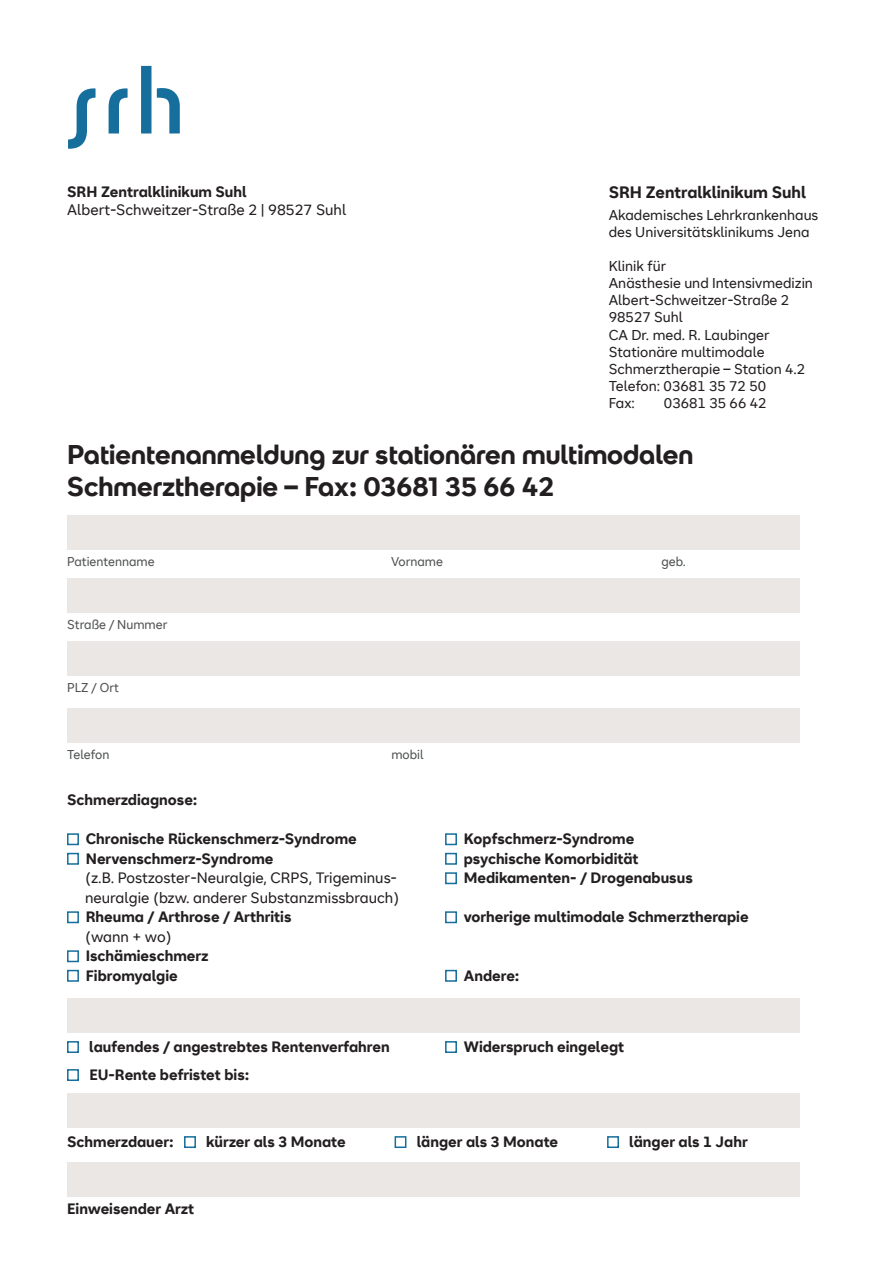
<style>
.page{position:relative;width:893px;height:1263px;background:#fff}
.page>*{position:absolute;margin:0;border:0;box-sizing:border-box;transform-origin:0 0}
.t1{font:700 27px/32.4px "SRH Headline";color:#231f20}
.t2{font:700 16.5px "SRH Text";color:#231f20}
.t3{font:700 15px "SRH Text";color:#231f20}
.t4{font:15px "SRH Text";color:#231f20}
.t5{font:14.25px/17.1px "SRH Text";color:#231f20}
.t6{font:12.75px "SRH Text";color:#4f5152}
.s1{color:#156e9b}
</style>
<div class="page">
<svg style="left:68px;top:66px;width:112px;height:83px"></svg>
<div style="left:67px;top:515px;width:732px;height:35px;background:#eae7e5"></div>
<div style="left:67px;top:578px;width:732px;height:35px;background:#eae7e5"></div>
<div style="left:67px;top:641px;width:732px;height:35px;background:#eae7e5"></div>
<div style="left:67px;top:708px;width:732px;height:35px;background:#eae7e5"></div>
<div style="left:67px;top:998px;width:732px;height:34px;background:#eae7e5"></div>
<div style="left:67px;top:1093px;width:732px;height:35px;background:#eae7e5"></div>
<div style="left:67px;top:1162px;width:732px;height:35px;background:#eae7e5"></div>
<p class="t2" style="left:609px;top:183px;width:199px">SRH Zentralklinikum Suhl</p>
<p class="t5" style="left:609px;top:206px;width:211px">Akademisches Lehrkrankenhaus des Universitätsklinikums Jena</p>
<p class="t5" style="left:609px;top:258px;width:206px">Klinik für<br>Anästhesie und Intensivmedizin<br>Albert-Schweitzer-Straße 2<br>98527 Suhl<br>CA Dr. med. R. Laubinger<br>Stationäre multimodale<br>Schmerztherapie – Station 4.2<br>Telefon: 03681 35 72 50<br>Fax:</p>
<p class="t3" style="left:67px;top:183px;width:181px">SRH Zentralklinikum Suhl</p>
<p class="t4" style="left:67px;top:201px;width:281px">Albert-Schweitzer-Straße 2 | 98527 Suhl</p>
<p class="t5" style="left:664px;top:395px;width:104px">03681 35 66 42</p>
<h1 class="t1" style="left:67px;top:438px;width:628px">Patientenanmeldung zur stationären multimodalen<br>Schmerztherapie – Fax: 03681 35 66 42</h1>
<p class="t6" style="left:67px;top:554px;width:89px">Patientenname</p>
<p class="t6" style="left:391px;top:554px;width:53px">Vorname</p>
<p class="t6" style="left:661px;top:554px;width:26px">geb.</p>
<p class="t6" style="left:67px;top:617px;width:102px">Straße / Nummer</p>
<p class="t6" style="left:67px;top:681px;width:53px">PLZ / Ort</p>
<p class="t6" style="left:67px;top:747px;width:44px">Telefon</p>
<p class="t6" style="left:391px;top:747px;width:34px">mobil</p>
<p class="t3" style="left:67px;top:791px;width:132px">Schmerzdiagnose:</p>
<p class="t3" style="left:67px;top:830px;width:291px"><span class="s1">■</span> Chronische Rückenschmerz-Syndrome</p>
<p class="t3" style="left:445px;top:830px;width:191px"><span class="s1">■</span> Kopfschmerz-Syndrome</p>
<p class="t3" style="left:67px;top:850px;width:208px"><span class="s1">■</span> Nervenschmerz-Syndrome</p>
<p class="t3" style="left:445px;top:850px;width:195px"><span class="s1">■</span> psychische Komorbidität</p>
<p class="t4" style="left:85px;top:869px;width:313px">(z.B. Postzoster-Neuralgie, CRPS, Trigeminus-</p>
<p class="t3" style="left:445px;top:869px;width:249px"><span class="s1">■</span> Medikamenten- / Drogenabusus</p>
<p class="t4" style="left:85px;top:889px;width:316px">neuralgie (bzw. anderer Substanzmissbrauch)</p>
<p class="t3" style="left:67px;top:908px;width:226px"><span class="s1">■</span> Rheuma / Arthrose / Arthritis</p>
<p class="t3" style="left:445px;top:908px;width:305px"><span class="s1">■</span> vorherige multimodale Schmerztherapie</p>
<p class="t4" style="left:85px;top:928px;width:88px">(wann + wo)</p>
<p class="t3" style="left:67px;top:947px;width:143px"><span class="s1">■</span> Ischämieschmerz</p>
<p class="t3" style="left:67px;top:967px;width:112px"><span class="s1">■</span> Fibromyalgie</p>
<p class="t3" style="left:445px;top:967px;width:76px"><span class="s1">■</span> Andere:</p>
<p class="t3" style="left:67px;top:1038px;width:324px"><span class="s1">■</span> laufendes / angestrebtes Rentenverfahren</p>
<p class="t3" style="left:445px;top:1038px;width:180px"><span class="s1">■</span> Widerspruch eingelegt</p>
<p class="t3" style="left:67px;top:1066px;width:184px"><span class="s1">■</span> EU-Rente befristet bis:</p>
<p class="t3" style="left:67px;top:1133px;width:280px">Schmerzdauer: <span class="s1">■</span> kürzer als 3 Monate</p>
<p class="t3" style="left:395px;top:1133px;width:165px"><span class="s1">■</span> länger als 3 Monate</p>
<p class="t3" style="left:607px;top:1133px;width:142px"><span class="s1">■</span> länger als 1 Jahr</p>
<p class="t3" style="left:67px;top:1200px;width:129px">Einweisender Arzt</p>
</div>
